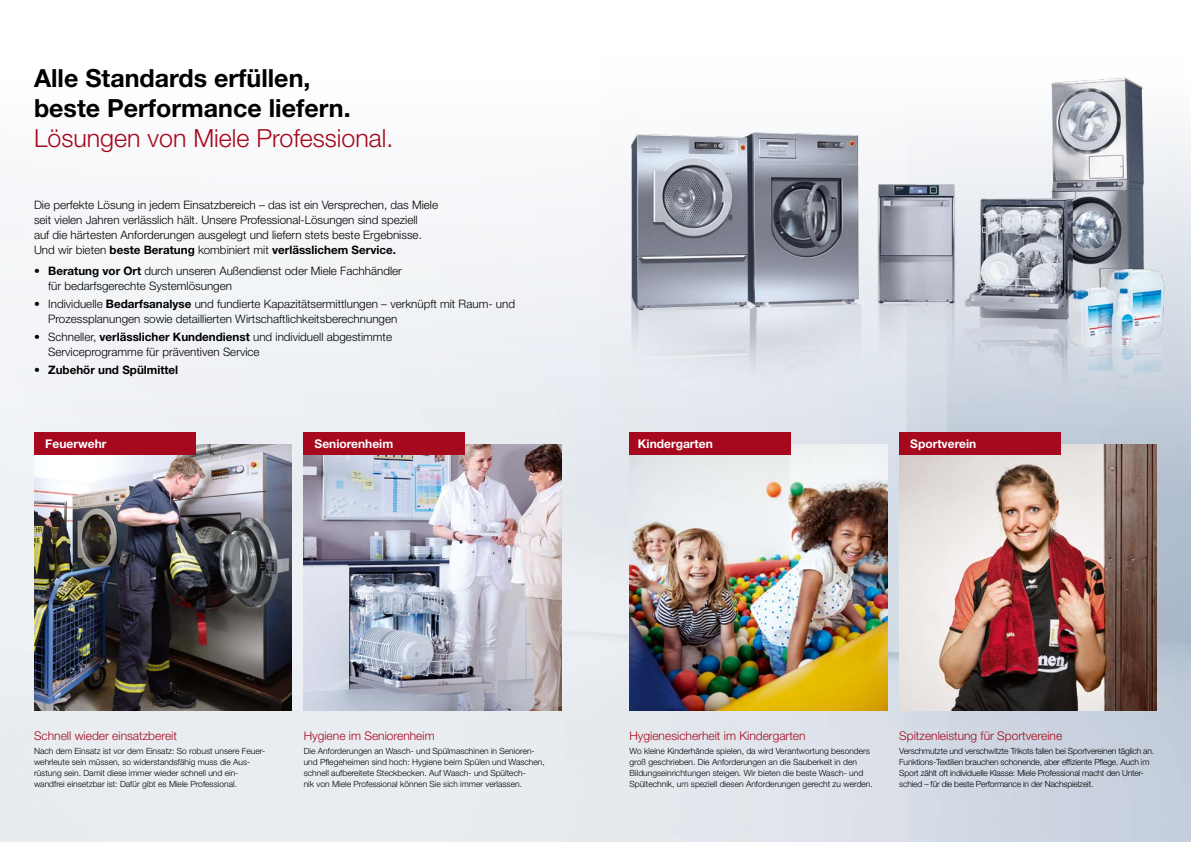
<style>
.page{position:relative;width:1191px;height:842px;background:#fff}
.page>*{position:absolute;margin:0;border:0;box-sizing:border-box;transform-origin:0 0}
.t1{font:700 25px/30px "Helvetica Neue LT Std";color:#000}
.t2{font:300 25px "Helvetica Neue LT Std";color:#a6081d}
.t3{font:300 12px "Helvetica Neue LT Std";color:#a6081d}
.t4{font:700 12px "Helvetica Neue LT Std";color:#fff}
.t5{font:300 11.6px/15.1px "Helvetica Neue LT Std";color:#000}
.t6{font:700 11.6px "Helvetica Neue LT Std";color:#000}
.t7{font:300 8.5px/11px "Helvetica Neue LT Std";color:#000}
.t8{font:300 8.5px/11px "Helvetica Neue LT Std";letter-spacing:-.02em;color:#000}
.s1{font-weight:700}
</style>
<div class="page">
<img style="left:0;top:127px;width:1191px;height:715px">
<img style="left:304px;top:444px;width:257px;height:267px">
<img style="left:34px;top:444px;width:258px;height:267px">
<div style="left:34px;top:432px;width:161px;height:23px;background:#a6081d"></div>
<div style="left:304px;top:432px;width:161px;height:23px;background:#a6081d"></div>
<img style="left:601px;top:76px;width:581px;height:398px">
<img style="left:629px;top:444px;width:258px;height:266px">
<img style="left:899px;top:444px;width:258px;height:267px">
<div style="left:629px;top:432px;width:161px;height:23px;background:#a6081d"></div>
<div style="left:899px;top:432px;width:161px;height:23px;background:#a6081d"></div>
<h1 class="t1" style="left:34px;top:62px;width:318px">Alle Standards erfüllen, beste Performance liefern.</h1>
<h1 class="t2" style="left:34px;top:122px;width:361px">Lösungen von Miele Professional.</h1>
<p class="t5" style="left:34px;top:197px;width:405px">Die perfekte Lösung in jedem Einsatzbereich – das ist ein Versprechen, das Miele seit vielen Jahren verlässlich hält. Unsere Professional-Lösungen sind speziell<br>auf die härtesten Anforderungen ausgelegt und liefern stets beste Ergebnisse.<br>Und wir bieten <span class="s1">beste Beratung</span> kombiniert mit <span class="s1">verlässlichem Service.</span></p>
<h3 class="t5" style="left:48px;top:263px;width:355px;text-indent:-14px"><span class="s1">• Beratung vor Ort</span> durch unseren Außendienst oder Miele Fachhändler für bedarfsgerechte Systemlösungen</h3>
<h3 class="t5" style="left:48px;top:296px;width:468px;text-indent:-14px">• Individuelle <span class="s1">Bedarfsanalyse</span> und fundierte Kapazitätsermittlungen – verknüpft mit Raum- und<br>Prozessplanungen sowie detaillierten Wirtschaftlichkeitsberechnungen</h3>
<h3 class="t5" style="left:48px;top:329px;width:345px;text-indent:-14px">• Schneller, <span class="s1">verlässlicher Kundendienst</span> und individuell abgestimmte<br>Serviceprogramme für präventiven Service</h3>
<h3 class="t6" style="left:34px;top:363px;width:146px">• Zubehör und Spülmittel</h3>
<h2 class="t4" style="left:45px;top:436px;width:63px">Feuerwehr</h2>
<h2 class="t4" style="left:314px;top:436px;width:80px">Seniorenheim</h2>
<h2 class="t4" style="left:638px;top:436px;width:76px">Kindergarten</h2>
<h2 class="t4" style="left:910px;top:436px;width:68px">Sportverein</h2>
<h2 class="t3" style="left:34px;top:728px;width:144px">Schnell wieder einsatzbereit</h2>
<p class="t7" style="left:34px;top:745px;width:233px">Nach dem Einsatz ist vor dem Einsatz: So robust unsere Feuer&shy;wehrleute sein müssen, so widerstandsfähig muss die Aus&shy;rüstung sein. Damit diese immer wieder schnell und ein&shy;wandfrei einsetzbar ist: Dafür gibt es Miele Professional.</p>
<h2 class="t3" style="left:304px;top:728px;width:132px">Hygiene im Seniorenheim</h2>
<p class="t7" style="left:304px;top:745px;width:243px">Die Anforderungen an Wasch- und Spülmaschinen in Senioren&shy;und Pflegeheimen sind hoch: Hygiene beim Spülen und Waschen, schnell aufbereitete Steckbecken. Auf Wasch- und Spültech-<br>nik von Miele Professional können Sie sich immer verlassen.</p>
<h2 class="t3" style="left:629px;top:728px;width:178px">Hygienesicherheit im Kindergarten</h2>
<p class="t7" style="left:629px;top:745px;width:245px">Wo kleine Kinderhände spielen, da wird Verantwortung besonders groß geschrieben. Die Anforderungen an die Sauberkeit in den Bildungseinrichtungen steigen. Wir bieten die beste Wasch- und Spültechnik, um speziell diesen Anforderungen gerecht zu werden.</p>
<h2 class="t3" style="left:899px;top:728px;width:164px">Spitzenleistung für Sportvereine</h2>
<p class="t8" style="left:899px;top:745px;width:256px">Verschmutzte und verschwitzte Trikots fallen bei Sportvereinen täglich an.<br>Funktions-Textilien brauchen schonende, aber effiziente Pflege. Auch im Sport zählt oft individuelle Klasse: Miele Professional macht den Unter&shy;schied – für die beste Performance in der Nachspielzeit.</p>
</div>
